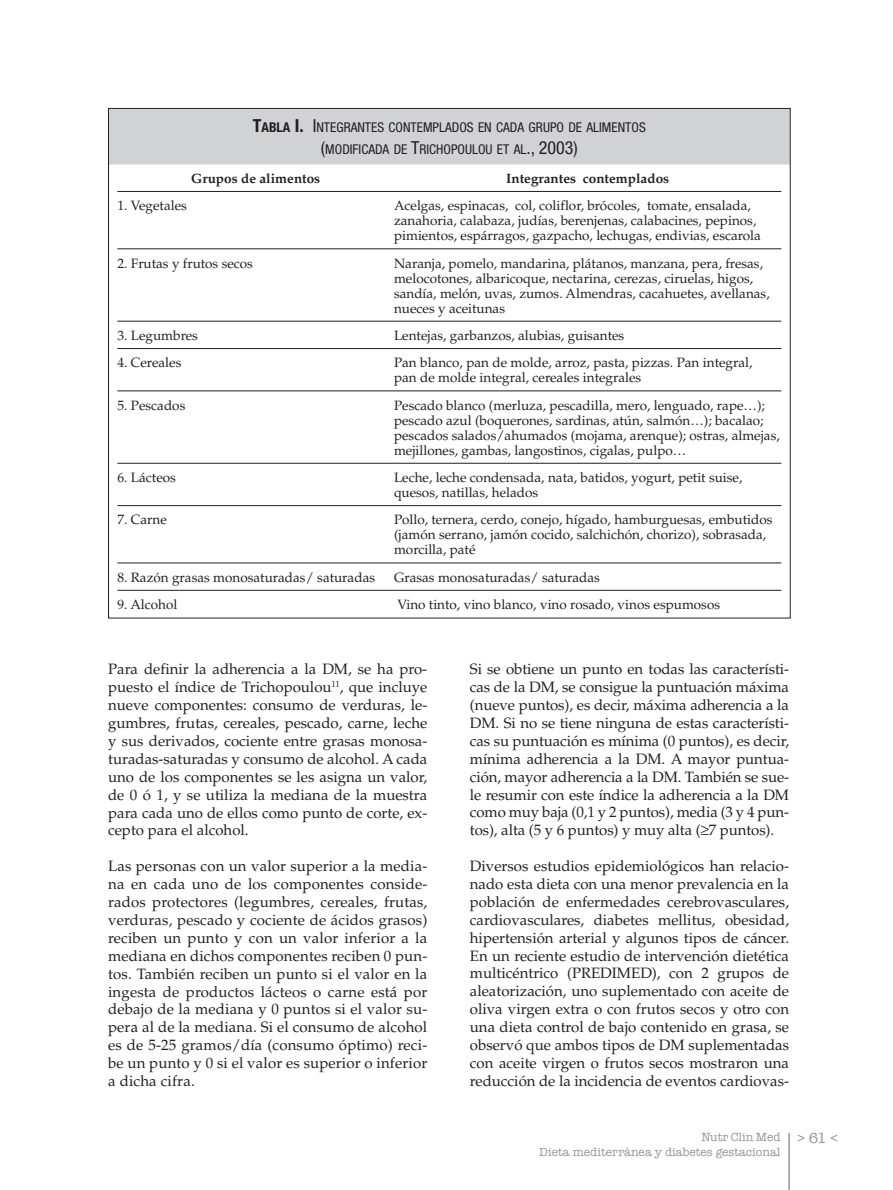
<style>
.page{position:relative;width:893px;height:1190px;background:#fff}
.page>*{position:absolute;margin:0;border:0;box-sizing:border-box;transform-origin:0 0}
.t1{font:15px/17.9px "Palatino";color:#231f20;text-align:justify}
.t2{font:13.5px/15px "Palatino";color:#231f20}
.t3{font:condensed 13.5px/21.6px "Helvetica Neue LT Std";color:#231f20;text-align:center}
.t4{font:700 13.5px "Palatino";color:#231f20}
.t5{font:12px/15px "American Typewriter";color:#939598}
.s1{font-weight:700;font-size:18px}
.s2{font-weight:700}
.s3{font-size:18px}
.s4{font-size:15px}
</style>
<div class="page">
<hr style="left:788px;top:1133px;width:1px;height:57px;background:#939598">
<div style="left:110px;top:110px;width:678px;height:54px;background:#d1d2d4"></div>
<hr style="left:117px;top:191px;width:277px;height:1px;background:#231f20">
<hr style="left:394px;top:191px;width:387px;height:1px;background:#231f20">
<hr style="left:117px;top:248px;width:277px;height:1px;background:#231f20">
<hr style="left:394px;top:248px;width:387px;height:1px;background:#231f20">
<hr style="left:117px;top:321px;width:277px;height:1px;background:#231f20">
<hr style="left:394px;top:321px;width:387px;height:1px;background:#231f20">
<hr style="left:117px;top:348px;width:277px;height:1px;background:#231f20">
<hr style="left:394px;top:348px;width:387px;height:1px;background:#231f20">
<hr style="left:117px;top:390px;width:277px;height:1px;background:#231f20">
<hr style="left:394px;top:390px;width:387px;height:1px;background:#231f20">
<hr style="left:117px;top:463px;width:277px;height:1px;background:#231f20">
<hr style="left:394px;top:463px;width:387px;height:1px;background:#231f20">
<hr style="left:117px;top:505px;width:277px;height:1px;background:#231f20">
<hr style="left:394px;top:505px;width:387px;height:1px;background:#231f20">
<hr style="left:117px;top:562px;width:277px;height:1px;background:#231f20">
<hr style="left:394px;top:562px;width:387px;height:1px;background:#231f20">
<hr style="left:117px;top:590px;width:277px;height:1px;background:#231f20">
<hr style="left:394px;top:590px;width:387px;height:1px;background:#231f20">
<p class="t3" style="left:253px;top:117px;width:394px"><span class="s1">T</span><span class="s2">abla</span> <span class="s1">I.</span> <span class="s3">I</span>NTEGRANTES CONTEMPLADOS EN CADA GRUPO DE ALIMENTOS <span class="s3">(</span>MODIFICADA DE <span class="s3">T</span>RICHOPOULOU ET AL<span class="s3">., 2003)</span></p>
<p class="t4" style="left:191px;top:170px;width:130px">Grupos de alimentos</p>
<p class="t4" style="left:506px;top:170px;width:164px">Integrantes contemplados</p>
<p class="t2" style="left:117px;top:198px;width:71px">1. Vegetales</p>
<p class="t2" style="left:394px;top:198px;width:368px">Acelgas, espinacas, col, coliflor, brócoles, tomate, ensalada, zanahoria, calabaza, judías, berenjenas, calabacines, pepinos, pimientos, espárragos, gazpacho, lechugas, endivias, escarola</p>
<p class="t2" style="left:117px;top:256px;width:137px">2. Frutas y frutos secos</p>
<p class="t2" style="left:394px;top:256px;width:377px">Naranja, pomelo, mandarina, plátanos, manzana, pera, fresas, melocotones, albaricoque, nectarina, cerezas, ciruelas, higos, sandía, melón, uvas, zumos. Almendras, cacahuetes, avellanas, nueces y aceitunas</p>
<p class="t2" style="left:117px;top:328px;width:82px">3. Legumbres</p>
<p class="t2" style="left:394px;top:328px;width:232px">Lentejas, garbanzos, alubias, guisantes</p>
<p class="t2" style="left:117px;top:355px;width:65px">4. Cereales</p>
<p class="t2" style="left:394px;top:355px;width:360px">Pan blanco, pan de molde, arroz, pasta, pizzas. Pan integral, pan de molde integral, cereales integrales</p>
<p class="t2" style="left:117px;top:398px;width:69px">5. Pescados</p>
<p class="t2" style="left:394px;top:398px;width:387px">Pescado blanco (merluza, pescadilla, mero, lenguado, rape…); pescado azul (boquerones, sardinas, atún, salmón…); bacalao; pescados salados/ahumados (mojama, arenque); ostras, almejas, mejillones, gambas, langostinos, cigalas, pulpo…</p>
<p class="t2" style="left:117px;top:470px;width:60px">6. Lácteos</p>
<p class="t2" style="left:394px;top:470px;width:350px">Leche, leche condensada, nata, batidos, yogurt, petit suise, quesos, natillas, helados</p>
<p class="t2" style="left:117px;top:513px;width:51px">7. Carne</p>
<p class="t2" style="left:394px;top:513px;width:380px">Pollo, ternera, cerdo, conejo, hígado, hamburguesas, embutidos (jamón serrano, jamón cocido, salchichón, chorizo), sobrasada, morcilla, paté</p>
<p class="t2" style="left:117px;top:570px;width:259px">8. Razón grasas monosaturadas/ saturadas</p>
<p class="t2" style="left:394px;top:570px;width:207px">Grasas monosaturadas/ saturadas</p>
<p class="t2" style="left:117px;top:597px;width:61px">9. Alcohol</p>
<p class="t2" style="left:397px;top:597px;width:324px">Vino tinto, vino blanco, vino rosado, vinos espumosos</p>
<p class="t1" style="left:108px;top:661px;width:320px">Para definir la adherencia a la DM, se ha pro&shy;puesto el índice de Trichopoulou<sup>11</sup>, que incluye nueve componentes: consumo de verduras, le&shy;gumbres, frutas, cereales, pescado, carne, leche y sus derivados, cociente entre grasas monosa&shy;turadas-saturadas y consumo de alcohol. A cada uno de los componentes se les asigna un valor, de 0 ó 1, y se utiliza la mediana de la muestra para cada uno de ellos como punto de corte, ex&shy;cepto para el alcohol.</p>
<p class="t1" style="left:108px;top:857px;width:320px">Las personas con un valor superior a la media&shy;na en cada uno de los componentes conside&shy;rados protectores (legumbres, cereales, frutas, verduras, pescado y cociente de ácidos grasos) reciben un punto y con un valor inferior a la mediana en dichos componentes reciben 0 pun&shy;tos. También reciben un punto si el valor en la ingesta de productos lácteos o carne está por debajo de la mediana y 0 puntos si el valor su&shy;pera al de la mediana. Si el consumo de alcohol es de 5-25 gramos/día (consumo óptimo) reci&shy;be un punto y 0 si el valor es superior o inferior a dicha cifra.</p>
<p class="t1" style="left:469px;top:660px;width:320px">Si se obtiene un punto en todas las característi&shy;cas de la DM, se consigue la puntuación máxima (nueve puntos), es decir, máxima adherencia a la DM. Si no se tiene ninguna de estas característi&shy;cas su puntuación es mínima (0 puntos), es decir, mínima adherencia a la DM. A mayor puntua&shy;ción, mayor adherencia a la DM. También se sue&shy;le resumir con este índice la adherencia a la DM como muy baja (0,1 y 2 puntos), media (3 y 4 pun&shy;tos), alta (5 y 6 puntos) y muy alta (≥7 puntos).</p>
<p class="t1" style="left:469px;top:857px;width:320px">Diversos estudios epidemiológicos han relacio&shy;nado esta dieta con una menor prevalencia en la población de enfermedades cerebrovasculares, cardiovasculares, diabetes mellitus, obesidad, hipertensión arterial y algunos tipos de cáncer.<br>En un reciente estudio de intervención dietética multicéntrico (PREDIMED), con 2 grupos de aleatorización, uno suplementado con aceite de oliva virgen extra o con frutos secos y otro con una dieta control de bajo contenido en grasa, se observó que ambos tipos de DM suplementadas con aceite virgen o frutos secos mostraron una reducción de la incidencia de eventos cardiovas-</p>
<p class="t5" style="left:539px;top:1130px;width:300px;text-indent:162px">Nutr Clin Med <span class="s4">&gt; 61 &lt;<br></span>Dieta mediterránea y diabetes gestacional</p>
</div>
